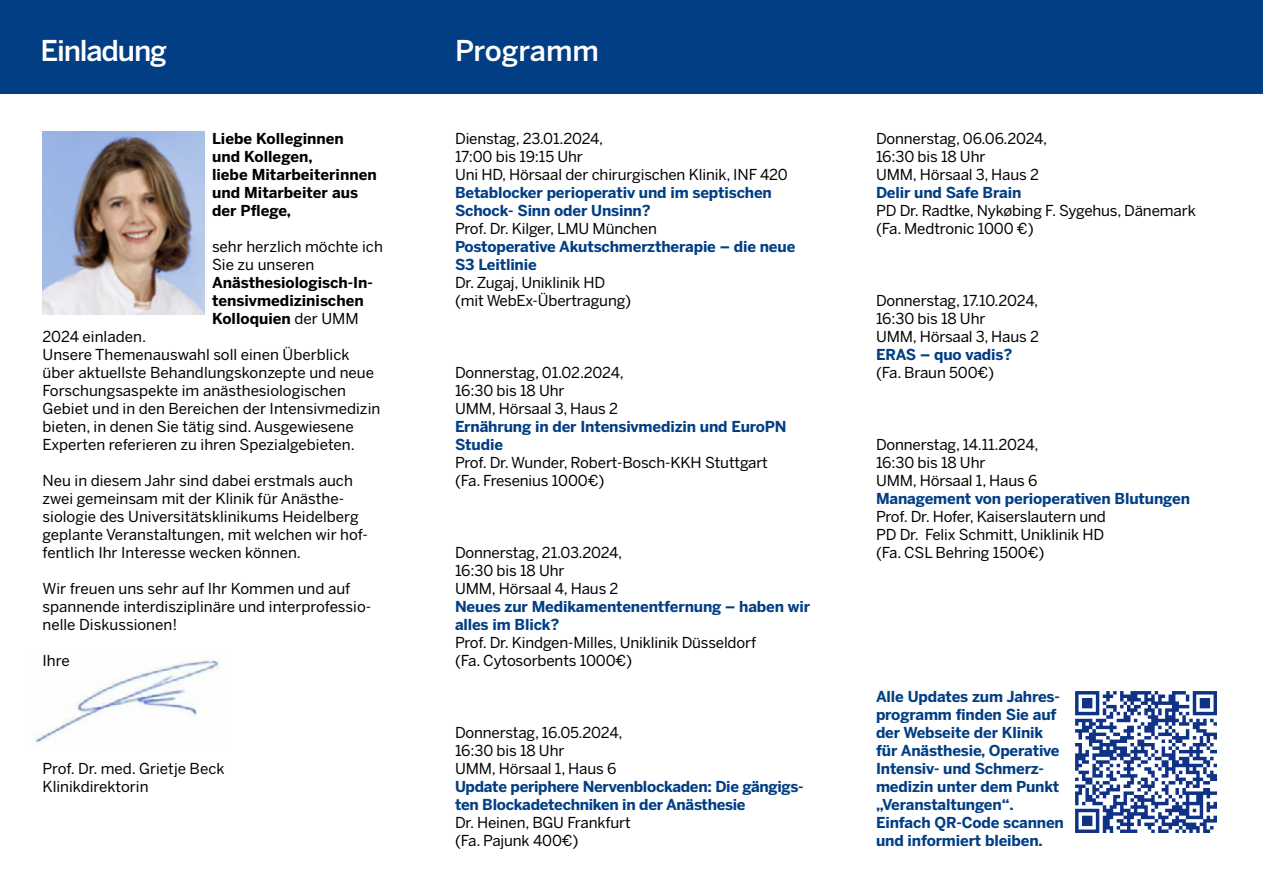
<style>
.page{position:relative;width:1263px;height:893px;background:#fff}
.page>*{position:absolute;margin:0;border:0;box-sizing:border-box;transform-origin:0 0}
.t1{font:500 28.5px "Benton Sans";letter-spacing:-.04em;color:#fff}
.t2{font:500 28.5px "Benton Sans";color:#fff}
.t3{font:15px/18px "Benton Sans";letter-spacing:-.01em;color:#000}
.t4{font:700 15px/18px "Benton Sans";letter-spacing:-.01em;color:#023e84}
.t5{font:700 15px/18px "Benton Sans";color:#000}
.s1{font-weight:400}
</style>
<div class="page">
<img style="left:33px;top:659px;width:188px;height:84px">
<div style="left:0;top:0;width:1263px;height:94px;background:#023e84"></div>
<img style="left:43px;top:132px;width:162px;height:183px">
<svg style="left:1075px;top:691px;width:142px;height:142px"></svg>
<h1 class="t1" style="left:40px;top:34px;width:128px">Einladung</h1>
<h1 class="t2" style="left:455px;top:34px;width:146px">Programm</h1>
<p class="t5" style="left:212px;top:130px;width:166px">Liebe Kolleginnen<br>und Kollegen,<br>liebe Mitarbeiterinnen und Mitarbeiter aus der Pflege,</p>
<p class="t3" style="left:212px;top:238px;width:172px">sehr herzlich möchte ich<br>Sie zu unseren</p>
<p class="t5" style="left:212px;top:274px;width:162px">Anästhesiologisch-In&shy;tensivmedizinischen<br>Kolloquien <span class="s1">der UMM</span></p>
<p class="t3" style="left:43px;top:328px;width:339px">2024 einladen.<br>Unsere Themenauswahl soll einen Überblick über aktuellste Behandlungskonzepte und neue Forschungsaspekte im anästhesiologischen Gebiet und in den Bereichen der Intensivmedizin bieten, in denen Sie tätig sind. Ausgewiesene Experten referieren zu ihren Spezialgebieten.</p>
<p class="t3" style="left:43px;top:472px;width:327px">Neu in diesem Jahr sind dabei erstmals auch zwei gemeinsam mit der Klinik für Anästhe&shy;siologie des Universitätsklinikums Heidelberg geplante Veranstaltungen, mit welchen wir hof&shy;fentlich Ihr Interesse wecken können.</p>
<p class="t3" style="left:43px;top:580px;width:330px">Wir freuen uns sehr auf Ihr Kommen und auf spannende interdisziplinäre und interprofessio&shy;nelle Diskussionen!</p>
<p class="t3" style="left:43px;top:652px;width:29px">Ihre</p>
<p class="t3" style="left:43px;top:760px;width:184px">Prof. Dr. med. Grietje Beck<br>Klinikdirektorin</p>
<p class="t3" style="left:455px;top:130px;width:334px">Dienstag, 23.01.2024,<br>17:00 bis 19:15 Uhr<br>Uni HD, Hörsaal der chirurgischen Klinik, INF 420</p>
<p class="t4" style="left:455px;top:184px;width:318px">Betablocker perioperativ und im septischen<br>Schock- Sinn oder Unsinn?</p>
<p class="t3" style="left:455px;top:220px;width:203px">Prof. Dr. Kilger, LMU München</p>
<p class="t4" style="left:455px;top:238px;width:342px">Postoperative Akutschmerztherapie – die neue<br>S3 Leitlinie</p>
<p class="t3" style="left:455px;top:274px;width:178px">Dr. Zugaj, Uniklinik HD (mit WebEx-Übertragung)</p>
<p class="t3" style="left:455px;top:364px;width:170px">Donnerstag, 01.02.2024,<br>16:30 bis 18 Uhr<br>UMM, Hörsaal 3, Haus 2</p>
<p class="t4" style="left:455px;top:418px;width:333px">Ernährung in der Intensivmedizin und EuroPN<br>Studie</p>
<p class="t3" style="left:455px;top:454px;width:314px">Prof. Dr. Wunder, Robert-Bosch-KKH Stuttgart (Fa. Fresenius 1000€)</p>
<p class="t3" style="left:455px;top:544px;width:169px">Donnerstag, 21.03.2024,<br>16:30 bis 18 Uhr<br>UMM, Hörsaal 4, Haus 2</p>
<p class="t4" style="left:455px;top:598px;width:357px">Neues zur Medikamentenentfernung – haben wir alles im Blick?</p>
<p class="t3" style="left:455px;top:634px;width:303px">Prof. Dr. Kindgen-Milles, Uniklinik Düsseldorf (Fa. Cytosorbents 1000€)</p>
<p class="t3" style="left:455px;top:724px;width:169px">Donnerstag, 16.05.2024,<br>16:30 bis 18 Uhr<br>UMM, Hörsaal 1, Haus 6</p>
<p class="t4" style="left:455px;top:778px;width:350px">Update periphere Nervenblockaden: Die gängigs&shy;ten Blockadetechniken in der Anästhesie</p>
<p class="t3" style="left:455px;top:814px;width:177px">Dr. Heinen, BGU Frankfurt (Fa. Pajunk 400€)</p>
<p class="t3" style="left:876px;top:130px;width:173px">Donnerstag, 06.06.2024,<br>16:30 bis 18 Uhr<br>UMM, Hörsaal 3, Haus 2</p>
<p class="t4" style="left:876px;top:184px;width:147px">Delir und Safe Brain</p>
<p class="t3" style="left:876px;top:202px;width:321px">PD Dr. Radtke, Nykøbing F. Sygehus, Dänemark (Fa. Medtronic 1000 €)</p>
<p class="t3" style="left:876px;top:292px;width:165px">Donnerstag, 17.10.2024,<br>16:30 bis 18 Uhr<br>UMM, Hörsaal 3, Haus 2</p>
<p class="t4" style="left:876px;top:346px;width:138px">ERAS – quo vadis?</p>
<p class="t3" style="left:876px;top:364px;width:120px">(Fa. Braun 500€)</p>
<p class="t3" style="left:876px;top:436px;width:164px">Donnerstag, 14.11.2024,<br>16:30 bis 18 Uhr<br>UMM, Hörsaal 1, Haus 6</p>
<p class="t4" style="left:876px;top:490px;width:315px">Management von perioperativen Blutungen</p>
<p class="t3" style="left:876px;top:508px;width:231px;text-align:justify">Prof. Dr. Hofer, Kaiserslautern und PD Dr. Felix Schmitt, Uniklinik HD (Fa. CSL Behring 1500€)</p>
<p class="t4" style="left:876px;top:688px;width:189px">Alle Updates zum Jahres&shy;programm finden Sie auf der Webseite der Klinik für Anästhesie, Operative<br>Intensiv- und Schmerz&shy;medizin unter dem Punkt „Veranstaltungen“.<br>Einfach QR-Code scannen und informiert bleiben.</p>
</div>
